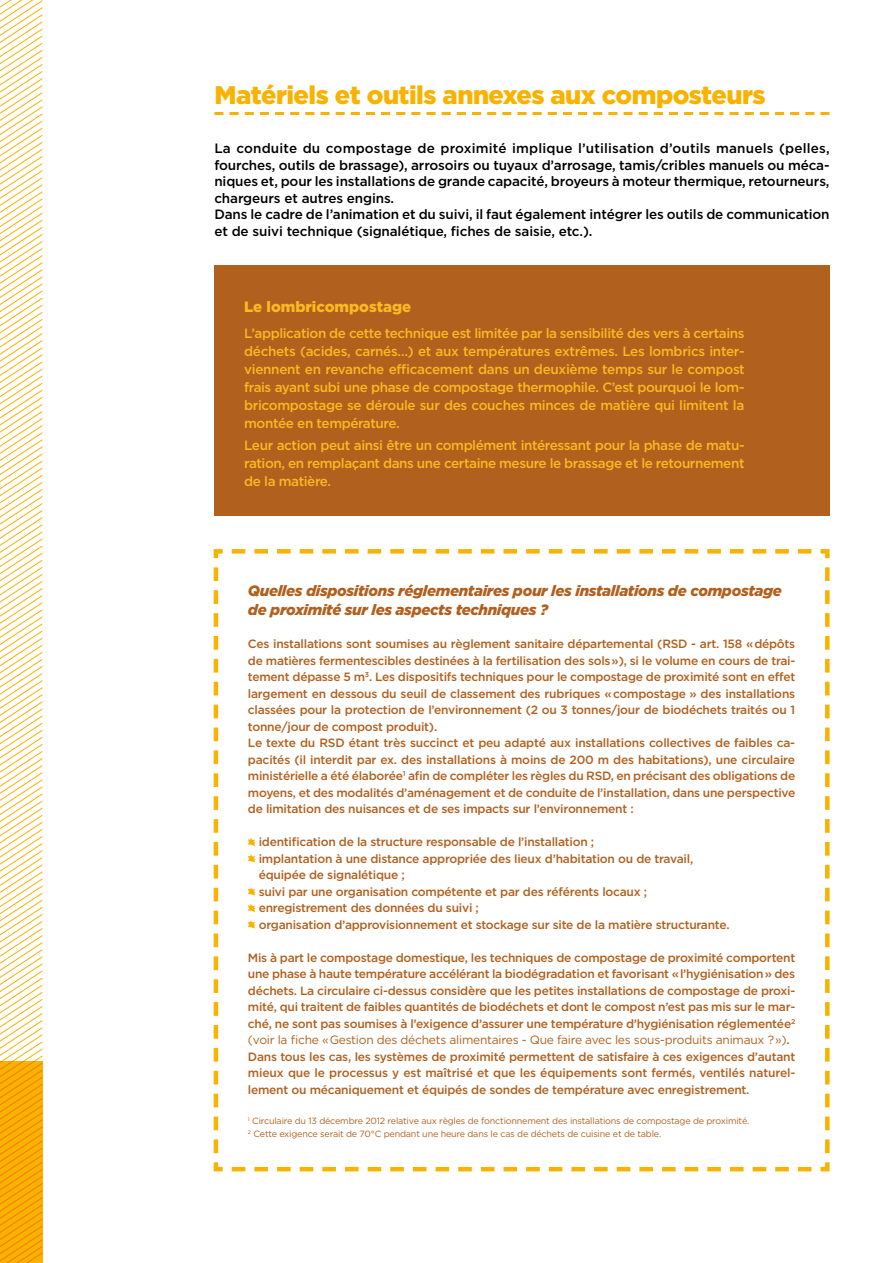
<style>
.page{position:relative;width:893px;height:1263px;background:#fff}
.page>*{position:absolute;margin:0;border:0;box-sizing:border-box;transform-origin:0 0}
.t1{font:900 25.5px "Gotham HTF";letter-spacing:-.02em;color:#f9b200}
.t2{font:italic 900 15px/19.5px "Gotham HTF";letter-spacing:-.02em;color:#b1601e}
.t3{font:900 15px "Gotham HTF";color:#fab921}
.t4{font:500 13.5px/18px "Gotham HTF";letter-spacing:-.03em;color:#fab921;text-align:justify}
.t5{font:500 13.5px/16.5px "Gotham HTF";letter-spacing:-.01em;color:#000}
.t6{font:500 12px/16.5px "Gotham HTF";letter-spacing:-.02em;color:#b1601e}
.t7{font:9px/13.5px "Gotham HTF";letter-spacing:-.02em;color:#b1601e}
.s1{font-weight:400}
</style>
<div class="page">
<div style="left:214px;top:265px;width:616px;height:251px;background:#b1601e"></div>
<svg style="left:214px;top:112px;width:616px;height:3px"></svg>
<svg style="left:0;top:0;width:43px;height:1061px"></svg>
<svg style="left:213px;top:549px;width:617px;height:623px"></svg>
<svg style="left:0;top:1061px;width:43px;height:202px;background:#f7a800"></svg>
<h1 class="t1" style="left:214px;top:80px;width:553px">Matériels et outils annexes aux composteurs</h1>
<p class="t5" style="left:214px;top:140px;width:617px">La conduite du compostage de proximité implique l’utilisation d’outils manuels (pelles, fourches, outils de brassage), arrosoirs ou tuyaux d’arrosage, tamis/cribles manuels ou méca&shy;niques et, pour les installations de grande capacité, broyeurs à moteur thermique, retourneurs, chargeurs et autres engins.<br>Dans le cadre de l’animation et du suivi, il faut également intégrer les outils de communication et de suivi technique (signalétique, fiches de saisie, etc.).</p>
<p class="t3" style="left:244px;top:298px;width:169px">Le lombricompostage</p>
<p class="t4" style="left:244px;top:324px;width:502px">L’application de cette technique est limitée par la sensibilité des vers à certains déchets (acides, carnés…) et aux températures extrêmes. Les lombrics inter&shy;viennent en revanche efficacement dans un deuxième temps sur le compost frais ayant subi une phase de compostage thermophile. C’est pourquoi le lom&shy;bricompostage se déroule sur des couches minces de matière qui limitent la montée en température.</p>
<p class="t4" style="left:244px;top:436px;width:502px">Leur action peut ainsi être un complément intéressant pour la phase de matu&shy;ration, en remplaçant dans une certaine mesure le brassage et le retournement de la matière.</p>
<p class="t2" style="left:248px;top:580px;width:535px">Quelles dispositions réglementaires pour les installations de compostage de proximité sur les aspects techniques ?</p>
<p class="t6" style="left:248px;top:635px;width:549px">Ces installations sont soumises au règlement sanitaire départemental (RSD - art. 158 «dépôts de matières fermentescibles destinées à la fertilisation des sols»), si le volume en cours de trai&shy;tement dépasse 5 m<sup>3</sup>. Les dispositifs techniques pour le compostage de proximité sont en effet largement en dessous du seuil de classement des rubriques «compostage » des installations classées pour la protection de l’environnement (2 ou 3 tonnes/jour de biodéchets traités ou 1 tonne/jour de compost produit).<br>Le texte du RSD étant très succinct et peu adapté aux installations collectives de faibles ca&shy;pacités (il interdit par ex. des installations à moins de 200 m des habitations), une circulaire ministérielle a été élaborée<sup>1</sup> afin de compléter les règles du RSD, en précisant des obligations de moyens, et des modalités d’aménagement et de conduite de l’installation, dans une perspective de limitation des nuisances et de ses impacts sur l’environnement :</p>
<p class="t6" style="left:259px;top:833px;width:472px">identification de la structure responsable de l’installation ;<br>implantation à une distance appropriée des lieux d’habitation ou de travail, équipée de signalétique ;<br>suivi par une organisation compétente et par des référents locaux ; enregistrement des données du suivi ;<br>organisation d’approvisionnement et stockage sur site de la matière structurante.</p>
<p class="t6" style="left:248px;top:949px;width:549px">Mis à part le compostage domestique, les techniques de compostage de proximité comportent une phase à haute température accélérant la biodégradation et favorisant «l’hygiénisation» des déchets. La circulaire ci-dessus considère que les petites installations de compostage de proxi&shy;mité, qui traitent de faibles quantités de biodéchets et dont le compost n’est pas mis sur le mar&shy;ché, ne sont pas soumises à l’exigence d’assurer une température d’hygiénisation réglementée<sup>2 </sup><span class="s1">(voir la fiche «Gestion des déchets alimentaires - Que faire avec les sous-produits animaux ?»)</span>.<br>Dans tous les cas, les systèmes de proximité permettent de satisfaire à ces exigences d’autant mieux que le processus y est maîtrisé et que les équipements sont fermés, ventilés naturel&shy;lement ou mécaniquement et équipés de sondes de température avec enregistrement.</p>
<p class="t7" style="left:248px;top:1113px;width:503px"><sup>1</sup> Circulaire du 13 décembre 2012 relative aux règles de fonctionnement des installations de compostage de proximité.<br><sup>2</sup> Cette exigence serait de 70°C pendant une heure dans le cas de déchets de cuisine et de table.</p>
</div>
